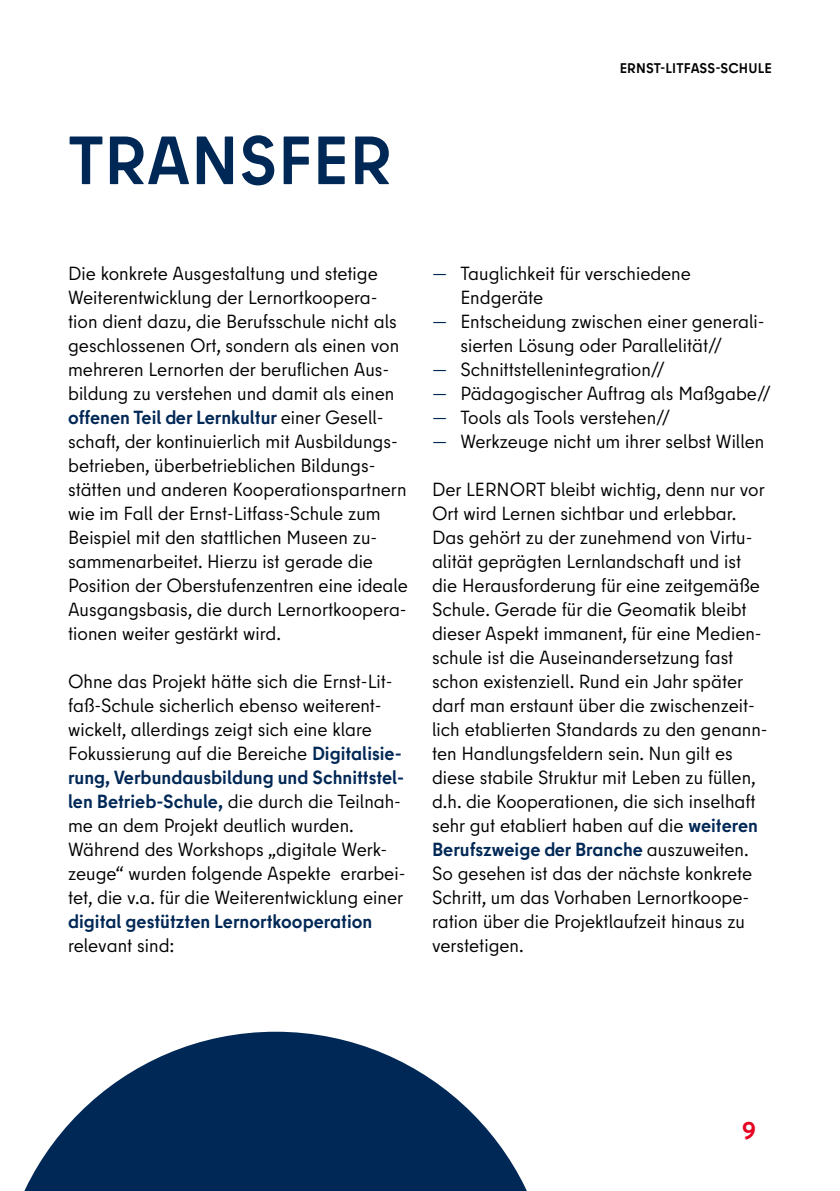
<style>
.page{position:relative;width:840px;height:1191px;background:#fff}
.page>*{position:absolute;margin:0;border:0;box-sizing:border-box;transform-origin:0 0}
.t1{font:700 68px "Berlin Type";letter-spacing:.01em;color:#002856}
.t2{font:700 24px "Berlin Type";color:#e40521}
.Copy_9_5_pt{font:19px/24px "Berlin Type";color:#000}
.t3{font:700 14px "Berlin Type";letter-spacing:.01em;color:#000}
.s1{font-weight:700;color:#002856}
.s2{color:#002856}
</style>
<div class="page">
<svg style="left:24px;top:1031px;width:503px;height:160px;fill:#002856"></svg>
<h3 class="t1" style="left:68px;top:117px;width:325px">TRANSFER</h3>
<p class="t3" style="left:619px;top:59px;width:153px">ERNST-LITFASS-SCHULE</p>
<p class="Copy_9_5_pt" style="left:68px;top:262px;width:341px">Die konkrete Ausgestaltung und stetige Weiterentwicklung der Lernortkoopera&shy;tion dient dazu, die Berufsschule nicht als geschlossenen Ort, sondern als einen von mehreren Lernorten der beruflichen Aus&shy;bildung zu verstehen und damit als einen <span class="s1">offenen Teil der Lernkultur</span> einer Gesell&shy;schaft, der kontinuierlich mit Ausbildungs&shy;betrieben, überbetrieblichen Bildungs&shy;stätten und anderen Kooperationspartnern wie im Fall der Ernst-Litfass-Schule zum Beispiel mit den stattlichen Museen zu&shy;sammenarbeitet. Hierzu ist gerade die Position der Oberstufenzentren eine ideale Ausgangsbasis, die durch Lernortkoopera&shy;tionen weiter gestärkt wird.</p>
<p class="Copy_9_5_pt" style="left:68px;top:670px;width:337px">Ohne das Projekt hätte sich die Ernst-Lit&shy;faß-Schule sicherlich ebenso weiterent&shy;wickelt, allerdings zeigt sich eine klare Fokussierung auf die Bereiche <span class="s1">Digitalisie&shy;rung, Verbundausbildung und Schnittstel&shy;len Betrieb-Schule,</span> die durch die Teilnah&shy;me an dem Projekt deutlich wurden.</p>
<p class="Copy_9_5_pt" style="left:68px;top:838px;width:339px">Während des Workshops „digitale Werk&shy;zeuge“ wurden folgende Aspekte erarbei&shy;tet, die v.a. für die Weiterentwicklung einer <span class="s1">digital gestützten Lernortkooperation </span>relevant sind:</p>
<p class="Copy_9_5_pt" style="left:460px;top:262px;width:232px;text-indent:-28px"><span class="s2">—</span> Tauglichkeit für verschiedene<br>Endgeräte</p>
<p class="Copy_9_5_pt" style="left:460px;top:310px;width:305px;text-indent:-28px"><span class="s2">—</span> Entscheidung zwischen einer generali&shy;sierten Lösung oder Parallelität//</p>
<p class="Copy_9_5_pt" style="left:432px;top:358px;width:234px"><span class="s2">—</span> Schnittstellenintegration//</p>
<p class="Copy_9_5_pt" style="left:432px;top:382px;width:340px"><span class="s2">—</span> Pädagogischer Auftrag als Maßgabe//</p>
<p class="Copy_9_5_pt" style="left:432px;top:406px;width:239px"><span class="s2">—</span> Tools als Tools verstehen//</p>
<p class="Copy_9_5_pt" style="left:432px;top:430px;width:334px"><span class="s2">—</span> Werkzeuge nicht um ihrer selbst Willen</p>
<p class="Copy_9_5_pt" style="left:432px;top:478px;width:337px">Der LERNORT bleibt wichtig, denn nur vor Ort wird Lernen sichtbar und erlebbar.<br>Das gehört zu der zunehmend von Virtu&shy;alität geprägten Lernlandschaft und ist die Herausforderung für eine zeitgemäße Schule. Gerade für die Geomatik bleibt dieser Aspekt immanent, für eine Medien&shy;schule ist die Auseinandersetzung fast schon existenziell. Rund ein Jahr später darf man erstaunt über die zwischenzeit&shy;lich etablierten Standards zu den genann&shy;ten Handlungsfeldern sein. Nun gilt es diese stabile Struktur mit Leben zu füllen, d.h. die Kooperationen, die sich inselhaft sehr gut etabliert haben auf die <span class="s1">weiteren Berufszweige der Branche</span> auszuweiten.<br>So gesehen ist das der nächste konkrete Schritt, um das Vorhaben Lernortkoope&shy;ration über die Projektlaufzeit hinaus zu verstetigen.</p>
<p class="t2" style="left:741px;top:1115px;width:15px">9</p>
</div>
